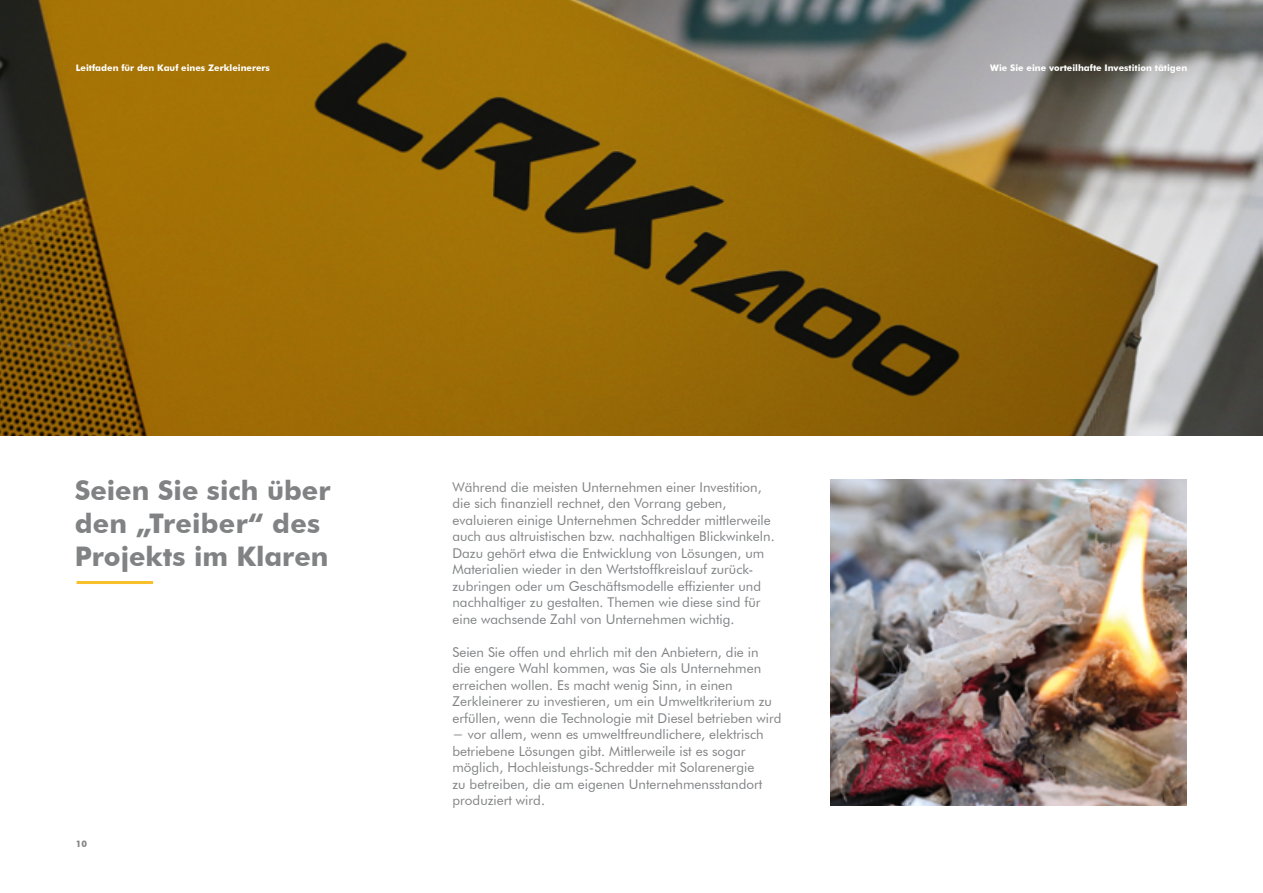
<style>
.page{position:relative;width:1263px;height:893px;background:#fff}
.page>*{position:absolute;margin:0;border:0;box-sizing:border-box;transform-origin:0 0}
.t1{font:700 27px/33px "Futura BT";color:#808284}
.t2{font:13.5px/16.5px "Futura BT";color:#808284}
.t3{font:700 9px "Futura BT";color:#fff}
.t4{font:700 9px "Futura BT";color:#808284}
</style>
<div class="page">
<img style="left:0;top:0;width:1263px;height:436px">
<img style="left:831px;top:479px;width:355px;height:326px">
<hr style="left:77px;top:581px;width:76px;height:3px;background:#f8c02b">
<p class="t3" style="left:76px;top:62px;width:196px">Leitfaden für den Kauf eines Zerkleinerers</p>
<p class="t3" style="left:990px;top:62px;width:199px">Wie Sie eine vorteilhafte Investition tätigen</p>
<h1 class="t1" style="left:75px;top:474px;width:257px">Seien Sie sich über den „Treiber“ des<br>Projekts im Klaren</h1>
<p class="t2" style="left:452px;top:479px;width:324px">Während die meisten Unternehmen einer Investition, die sich finanziell rechnet, den Vorrang geben, evaluieren einige Unternehmen Schredder mittlerweile auch aus altruistischen bzw. nachhaltigen Blickwinkeln.<br>Dazu gehört etwa die Entwicklung von Lösungen, um Materialien wieder in den Wertstoffkreislauf zurück&shy;zubringen oder um Geschäftsmodelle effizienter und nachhaltiger zu gestalten. Themen wie diese sind für eine wachsende Zahl von Unternehmen wichtig.</p>
<p class="t2" style="left:452px;top:644px;width:331px">Seien Sie offen und ehrlich mit den Anbietern, die in<br>die engere Wahl kommen, was Sie als Unternehmen erreichen wollen. Es macht wenig Sinn, in einen Zerkleinerer zu investieren, um ein Umweltkriterium zu erfüllen, wenn die Technologie mit Diesel betrieben wird − vor allem, wenn es umweltfreundlichere, elektrisch betriebene Lösungen gibt. Mittlerweile ist es sogar möglich, Hochleistungs-Schredder mit Solarenergie<br>zu betreiben, die am eigenen Unternehmensstandort produziert wird.</p>
<p class="t4" style="left:76px;top:838px;width:13px">10</p>
</div>
